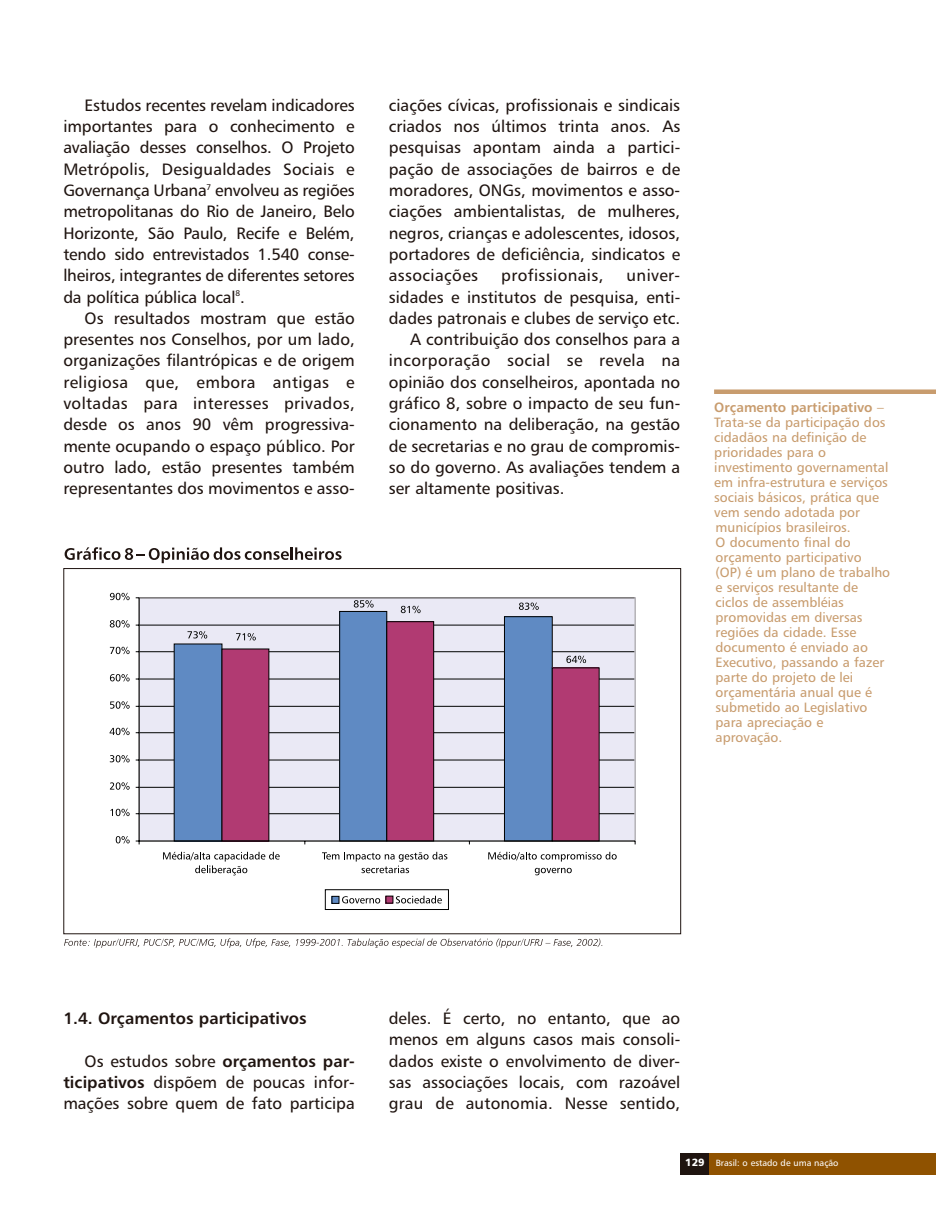
<style>
.page{position:relative;width:936px;height:1212px;background:#fff}
.page>*{position:absolute;margin:0;border:0;box-sizing:border-box;transform-origin:0 0}
.t1{font:16.5px/21.3px "Humanist 777 BT Roman B";color:#1f1410;text-align:justify}
.t2{font:16.5px "Humanist 777 BT Roman B";letter-spacing:.025em;color:#1f1410}
.t3{font:16.5px "Humanist 777 BT Bold B";color:#1f1410}
.t4{font:13.5px/15px "Humanist 777 BT Roman B";color:#c89c6e}
.t5{font:13.5px "Humanist 777 BT Bold B";color:#c89c6e}
.t6{font:9px "Humanist 777 BT Roman B";color:#fff}
.s1{font-family:"Humanist 777 BT Roman B"}
.s2{font-family:"Humanist 777 BT Bold B"}
.s3{font-family:"Humanist 777 BT Black B";font-size:10.5px}
</style>
<div class="page">
<div style="left:709px;top:1153px;width:226px;height:21px;background:#8f5200"></div>
<div style="left:680px;top:1153px;width:29px;height:21px;background:#1f1410"></div>
<div style="left:714px;top:389px;width:221px;height:5px;background:#c89c6e"></div>
<svg style="left:65px;top:547px;width:276px;height:16px"></svg>
<div style="left:139px;top:598px;width:496px;height:243px;background:#eae9f5"></div>
<hr style="left:139px;top:813px;width:495px;height:1px;background:#000100">
<hr style="left:139px;top:787px;width:495px;height:1px;background:#000100">
<hr style="left:139px;top:760px;width:495px;height:1px;background:#000100">
<hr style="left:139px;top:732px;width:495px;height:1px;background:#000100">
<hr style="left:139px;top:706px;width:495px;height:1px;background:#000100">
<hr style="left:139px;top:679px;width:495px;height:1px;background:#000100">
<hr style="left:139px;top:651px;width:495px;height:1px;background:#000100">
<hr style="left:139px;top:625px;width:495px;height:1px;background:#000100">
<div style="left:174px;top:644px;width:48px;height:197px;background:#5f8ac3"></div>
<div style="left:339px;top:611px;width:48px;height:230px;background:#5f8ac3"></div>
<div style="left:339px;top:611px;width:48px;height:230px;border:1px solid #000100"></div>
<div style="left:504px;top:617px;width:48px;height:224px;background:#5f8ac3"></div>
<div style="left:504px;top:616px;width:48px;height:225px;border:1px solid #000100"></div>
<div style="left:222px;top:649px;width:47px;height:192px;background:#b13a72"></div>
<div style="left:221px;top:648px;width:48px;height:193px;border:1px solid #000100"></div>
<div style="left:387px;top:622px;width:46px;height:219px;background:#b13a72"></div>
<div style="left:386px;top:621px;width:48px;height:220px;border:1px solid #000100"></div>
<div style="left:552px;top:668px;width:47px;height:173px;background:#b13a72"></div>
<div style="left:552px;top:667px;width:47px;height:174px;border:1px solid #000100"></div>
<hr style="left:139px;top:598px;width:1px;height:243px;background:#000100">
<hr style="left:139px;top:841px;width:496px;height:1px;background:#000100">
<svg style="left:187px;top:631px;width:20px;height:7px"></svg>
<svg style="left:354px;top:600px;width:19px;height:7px"></svg>
<svg style="left:519px;top:602px;width:19px;height:8px"></svg>
<svg style="left:236px;top:633px;width:20px;height:7px"></svg>
<svg style="left:401px;top:606px;width:19px;height:7px"></svg>
<svg style="left:566px;top:656px;width:20px;height:7px"></svg>
<svg style="left:116px;top:836px;width:14px;height:7px"></svg>
<svg style="left:110px;top:809px;width:20px;height:7px"></svg>
<svg style="left:110px;top:782px;width:20px;height:8px"></svg>
<svg style="left:110px;top:755px;width:20px;height:7px"></svg>
<svg style="left:110px;top:728px;width:20px;height:7px"></svg>
<svg style="left:110px;top:701px;width:20px;height:8px"></svg>
<svg style="left:110px;top:674px;width:20px;height:7px"></svg>
<svg style="left:110px;top:647px;width:20px;height:7px"></svg>
<svg style="left:110px;top:620px;width:20px;height:7px"></svg>
<svg style="left:110px;top:593px;width:20px;height:7px"></svg>
<svg style="left:163px;top:852px;width:117px;height:23px"></svg>
<svg style="left:322px;top:852px;width:125px;height:21px"></svg>
<svg style="left:488px;top:852px;width:128px;height:9px"></svg>
<svg style="left:534px;top:868px;width:37px;height:7px"></svg>
<div style="left:325px;top:889px;width:123px;height:20px;border:1px solid #000100"></div>
<div style="left:332px;top:896px;width:7px;height:7px;background:#5f8ac3"></div>
<div style="left:331px;top:896px;width:8px;height:8px;border:1px solid #000100"></div>
<svg style="left:342px;top:896px;width:38px;height:7px"></svg>
<div style="left:386px;top:896px;width:7px;height:7px;background:#b13a72"></div>
<svg style="left:396px;top:896px;width:46px;height:7px"></svg>
<svg style="left:64px;top:938px;width:226px;height:10px"></svg>
<svg style="left:296px;top:938px;width:306px;height:10px"></svg>
<p class="t1" style="left:63px;top:96px;width:293px;text-indent:21px">Estudos recentes revelam indicadores importantes para o conhecimento e avaliação desses conselhos. O Projeto Metrópolis, Desigualdades Sociais e Governança Urbana<sup>7</sup> envolveu as regiões metropolitanas do Rio de Janeiro, Belo Horizonte, São Paulo, Recife e Belém, tendo sido entrevistados 1.540 conse&shy;lheiros, integrantes de diferentes setores da política pública local<sup>8</sup>.</p>
<p class="t1" style="left:63px;top:309px;width:293px;text-indent:21px">Os resultados mostram que estão presentes nos Conselhos, por um lado, organizações filantrópicas e de origem religiosa que, embora antigas e voltadas para interesses privados, desde os anos 90 vêm progressiva&shy;mente ocupando o espaço público. Por outro lado, estão presentes também representantes dos movimentos e asso-</p>
<p class="t1" style="left:389px;top:96px;width:293px">ciações cívicas, profissionais e sindicais criados nos últimos trinta anos. As pesquisas apontam ainda a partici&shy;pação de associações de bairros e de moradores, ONGs, movimentos e asso&shy;ciações ambientalistas, de mulheres, negros, crianças e adolescentes, idosos, portadores de deficiência, sindicatos e associações</p>
<p class="t2" style="left:501px;top:269px;width:104px">profissionais,</p>
<p class="t1" style="left:626px;top:266px;width:55px">univer-</p>
<p class="t1" style="left:389px;top:287px;width:293px">sidades e institutos de pesquisa, enti-</p>
<p class="t1" style="left:389px;top:309px;width:293px">dades patronais e clubes de serviço etc.</p>
<p class="t1" style="left:410px;top:330px;width:272px">A contribuição dos conselhos para a</p>
<p class="t2" style="left:389px;top:354px;width:293px">incorporação social se revela na</p>
<p class="t1" style="left:389px;top:373px;width:293px">opinião dos conselheiros, apontada no</p>
<p class="t1" style="left:389px;top:394px;width:293px">gráfico 8, sobre o impacto de seu fun-</p>
<p class="t1" style="left:389px;top:415px;width:293px">cionamento na deliberação, na gestão</p>
<p class="t1" style="left:389px;top:437px;width:293px">de secretarias e no grau de compromis-</p>
<p class="t1" style="left:389px;top:458px;width:293px">so do governo. As avaliações tendem a</p>
<p class="t1" style="left:389px;top:479px;width:177px">ser altamente positivas.</p>
<p class="t5" style="left:714px;top:402px;width:171px">Orçamento participativo <span class="s1">–</span></p>
<p class="t4" style="left:714px;top:416px;width:177px">Trata-se da participação dos cidadãos na definição de prioridades para o investimento governamental em infra-estrutura e serviços sociais básicos, prática que vem sendo adotada por municípios brasileiros.<br>O documento final do orçamento participativo<br>(OP) é um plano de trabalho e serviços resultante de ciclos de assembléias promovidas em diversas regiões da cidade. Esse documento é enviado ao<br>Executivo, passando a fazer parte do projeto de lei orçamentária anual que é submetido ao Legislativo para apreciação e aprovação.</p>
<p class="t3" style="left:63px;top:1012px;width:245px">1.4. Orçamentos participativos</p>
<p class="t1" style="left:63px;top:1052px;width:293px;text-indent:21px">Os estudos sobre <span class="s2">orçamentos par&shy;ticipativos</span> dispõem de poucas infor&shy;mações sobre quem de fato participa</p>
<p class="t1" style="left:389px;top:1009px;width:293px">deles. É certo, no entanto, que ao menos em alguns casos mais consoli&shy;dados existe o envolvimento de diver&shy;sas associações locais, com razoável grau de autonomia. Nesse sentido,</p>
<p class="t6" style="left:685px;top:1159px;width:155px"><span class="s3">129</span> Brasil: o estado de uma nação</p>
</div>
